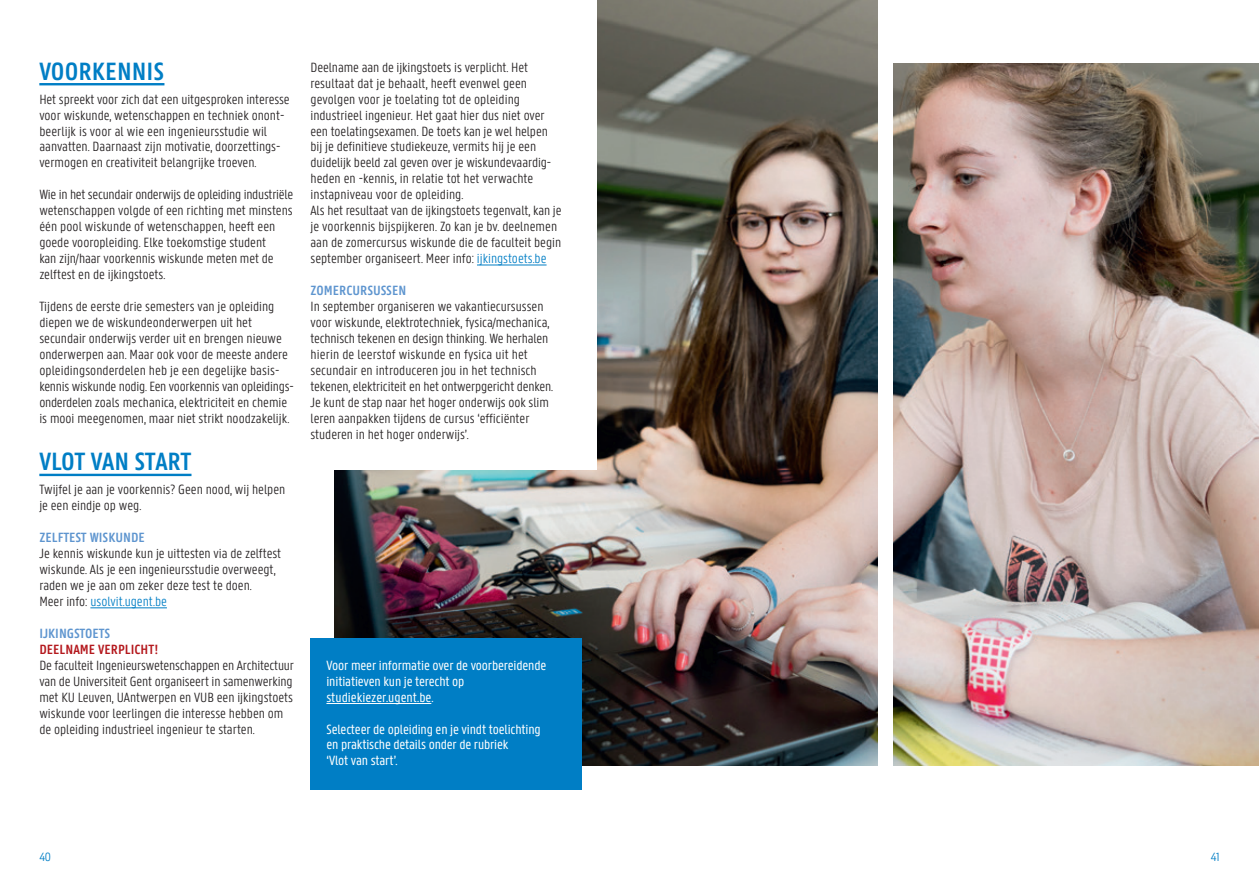
<style>
.page{position:relative;width:1259px;height:893px;background:#fff}
.page>*{position:absolute;margin:0;border:0;box-sizing:border-box;transform-origin:0 0}
.t1{font:600 26.7px "U Gent Panno Text";color:#007ec5}
.t2{font:300 14.25px/15.9px "U Gent Panno Text";color:#231f20}
.t3{font:14.25px/15.9px "U Gent Panno Text";letter-spacing:-.01em;color:#fff}
.t4{font:600 14.25px "U Gent Panno Text";color:#5e95cf}
.t5{font:600 14.25px "U Gent Panno Text";color:#b4181d}
.t6{font:300 12.75px "U Gent Panno Text";color:#007ec5}
.s1{color:#007ec5}
</style>
<div class="page">
<img style="left:893px;top:64px;width:366px;height:701px">
<img style="left:597px;top:0;width:280px;height:765px">
<img style="left:335px;top:470px;width:526px;height:295px">
<hr style="left:39px;top:83px;width:125px;height:2px;background:#007ec5">
<hr style="left:39px;top:474px;width:152px;height:2px;background:#007ec5">
<hr style="left:90px;top:607px;width:77px;height:1px;background:#007ec5">
<hr style="left:477px;top:265px;width:69px;height:1px;background:#007ec5">
<div style="left:310px;top:638px;width:271px;height:151px;background:#007ec5"></div>
<hr style="left:326px;top:703px;width:105px;height:1px;background:#fff">
<h1 class="t1" style="left:39px;top:55px;width:127px">VOORKENNIS</h1>
<p class="t2" style="left:39px;top:91px;width:252px">Het spreekt voor zich dat een uitgesproken interesse voor wiskunde, wetenschappen en techniek onont&shy;beerlijk is voor al wie een ingenieursstudie wil aanvatten. Daarnaast zijn motivatie, doorzettings&shy;vermogen en creativiteit belangrijke troeven.</p>
<p class="t2" style="left:39px;top:187px;width:255px">Wie in het secundair onderwijs de opleiding industriële wetenschappen volgde of een richting met minstens één pool wiskunde of wetenschappen, heeft een goede vooropleiding. Elke toekomstige student<br>kan zijn/haar voorkennis wiskunde meten met de zelftest en de ijkingstoets.</p>
<p class="t2" style="left:39px;top:298px;width:256px">Tijdens de eerste drie semesters van je opleiding diepen we de wiskundeonderwerpen uit het secundair onderwijs verder uit en brengen nieuwe onderwerpen aan. Maar ook voor de meeste andere opleidingsonderdelen heb je een degelijke basis&shy;kennis wiskunde nodig. Een voorkennis van opleidings&shy;onderdelen zoals mechanica, elektriciteit en chemie is mooi meegenomen, maar niet strikt noodzakelijk.</p>
<h1 class="t1" style="left:39px;top:446px;width:154px">VLOT VAN START</h1>
<p class="t2" style="left:39px;top:482px;width:247px">Twijfel je aan je voorkennis? Geen nood, wij helpen je een eindje op weg.</p>
<p class="t4" style="left:39px;top:529px;width:107px">ZELFTEST WISKUNDE</p>
<p class="t2" style="left:39px;top:545px;width:243px">Je kennis wiskunde kun je uittesten via de zelftest wiskunde. Als je een ingenieursstudie overweegt, raden we je aan om zeker deze test te doen.<br>Meer info: <span class="s1">usolvit.ugent.be</span></p>
<p class="t4" style="left:39px;top:625px;width:72px">IJKINGSTOETS</p>
<p class="t5" style="left:39px;top:641px;width:120px">DEELNAME VERPLICHT!</p>
<p class="t2" style="left:39px;top:657px;width:256px">De faculteit Ingenieurswetenschappen en Architectuur van de Universiteit Gent organiseert in samenwerking met KU Leuven, UAntwerpen en VUB een ijkingstoets wiskunde voor leerlingen die interesse hebben om de opleiding industrieel ingenieur te starten.</p>
<p class="t2" style="left:310px;top:59px;width:252px">Deelname aan de ijkingstoets is verplicht. Het resultaat dat je behaalt, heeft evenwel geen gevolgen voor je toelating tot de opleiding industrieel ingenieur. Het gaat hier dus niet over een toelatingsexamen. De toets kan je wel helpen bij je definitieve studiekeuze, vermits hij je een duidelijk beeld zal geven over je wiskundevaardig&shy;heden en -kennis, in relatie tot het verwachte instapniveau voor de opleiding.<br>Als het resultaat van de ijkingstoets tegenvalt, kan je je voorkennis bijspijkeren. Zo kan je bv. deelnemen aan de zomercursus wiskunde die de faculteit begin september organiseert. Meer info: <span class="s1">ijkingstoets.be</span></p>
<p class="t4" style="left:310px;top:282px;width:97px">ZOMERCURSUSSEN</p>
<p class="t2" style="left:310px;top:298px;width:244px">In september organiseren we vakantiecursussen voor wiskunde, elektrotechniek, fysica/mechanica, technisch tekenen en design thinking. We herhalen hierin de leerstof wiskunde en fysica uit het secundair en introduceren jou in het technisch tekenen, elektriciteit en het ontwerpgericht denken.<br>Je kunt de stap naar het hoger onderwijs ook slim leren aanpakken tijdens de cursus ‘efficiënter studeren in het hoger onderwijs’.</p>
<p class="t3" style="left:326px;top:657px;width:221px">Voor meer informatie over de voorbereidende initiatieven kun je terecht op studiekiezer.ugent.be.</p>
<p class="t3" style="left:326px;top:721px;width:216px">Selecteer de opleiding en je vindt toelichting en praktische details onder de rubriek<br>‘Vlot van start’.</p>
<p class="t6" style="left:39px;top:849px;width:13px">40</p>
<p class="t6" style="left:1210px;top:849px;width:10px">41</p>
</div>
